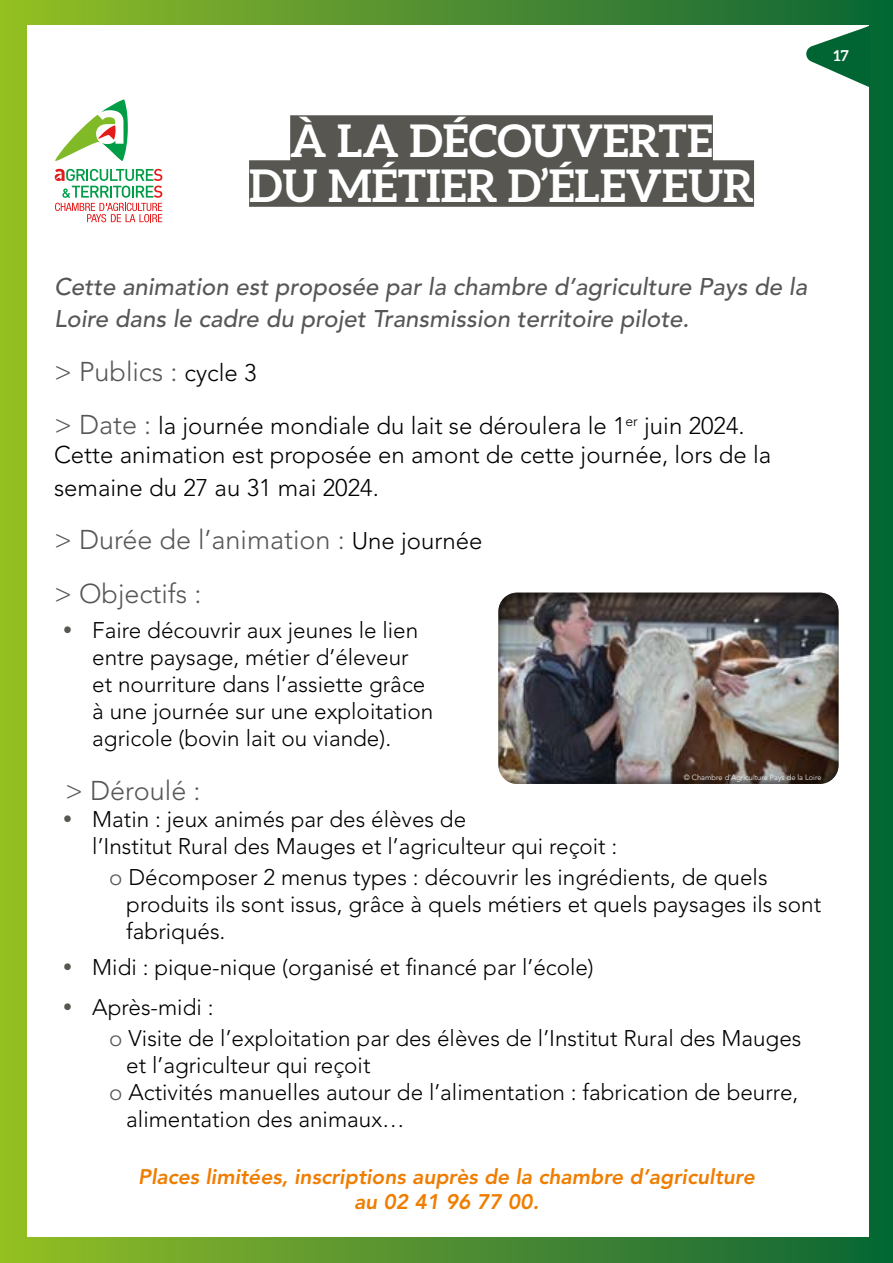
<style>
.page{position:relative;width:893px;height:1263px;background:#fff}
.page>*{position:absolute;margin:0;border:0;box-sizing:border-box;transform-origin:0 0}
.t1{font:700 45px/45px "Aleo";color:#fff;text-align:center}
.t2{font:300 27px/53.7px "Avenir LT Std";color:#575756}
.t3{font:300 24px/28.8px "Avenir LT Std";color:#000}
.t4{font:italic 500 24px/32.4px "Avenir LT Std";color:#575756}
.t5{font:300 22.5px/27px "Avenir LT Std";color:#000}
.t6{font:italic 800 21px/25.2px "Avenir LT Std";color:#ef7d00;text-align:center}
.t7{font:700 15px "Aleo";color:#fff}
.t8{font:300 7.5px "Avenir LT Std";color:#fff}
.s1{font-size:24px;color:#000}
.s2{font-size:27px;color:#575756}
.s3{color:#575756}
</style>
<div class="page">
<div style="left:0;top:0;width:893px;height:1263px;background:linear-gradient(to right,#95bc27,#0c6338)"></div>
<div style="left:27px;top:26px;width:842px;height:1211px;background:#fff"></div>
<svg style="left:806px;top:26px;width:64px;height:61px"></svg>
<div style="left:290px;top:115px;width:423px;height:47px;background:#575651"></div>
<div style="left:249px;top:160px;width:505px;height:47px;background:#575651"></div>
<svg style="left:55px;top:169px;width:107px;height:53px"></svg>
<svg style="left:55px;top:100px;width:73px;height:61px"></svg>
<div style="left:490px;top:583px;width:357px;height:201px;background:#000;opacity:.5"></div>
<h1 class="t1" style="left:249px;top:117px;width:506px">À LA DÉCOUVERTE<br>DU MÉTIER D’ÉLEVEUR</h1>
<p class="t7" style="left:833px;top:47px;width:17px">17</p>
<p class="t4" style="left:54px;top:271px;width:755px">Cette animation est proposée par la chambre d’agriculture Pays de la<br>Loire dans le cadre du projet Transmission territoire pilote.</p>
<p class="t2" style="left:54px;top:345px;width:204px">&gt; Publics : <span class="s1">cycle 3</span></p>
<p class="t3" style="left:54px;top:412px;width:719px"><span class="s2">&gt; Date :</span> la journée mondiale du lait se déroulera le 1<sup>er</sup> juin 2024.<br>Cette animation est proposée en amont de cette journée, lors de la</p>
<p class="t3" style="left:54px;top:473px;width:326px">semaine du 27 au 31 mai 2024.</p>
<p class="t2" style="left:54px;top:513px;width:430px">&gt; Durée de l’animation : <span class="s1">Une journée </span>&gt; Objectifs :</p>
<p class="t5" style="left:92px;top:617px;width:343px">Faire découvrir aux jeunes le lien entre paysage, métier d’éleveur et nourriture dans l’assiette grâce à une journée sur une exploitation agricole (bovin lait ou viande).</p>
<p class="t2" style="left:65px;top:764px;width:137px">&gt; Déroulé :</p>
<p class="t5" style="left:92px;top:806px;width:527px">Matin : jeux animés par des élèves de<br>l’Institut Rural des Mauges et l’agriculteur qui reçoit :</p>
<p class="t5" style="left:126px;top:864px;width:696px;text-indent:-17px"><span class="s3">o</span> Décomposer 2 menus types : découvrir les ingrédients, de quels produits ils sont issus, grâce à quels métiers et quels paysages ils sont fabriqués.</p>
<p class="t5" style="left:92px;top:947px;width:503px;line-height:39.8px">Midi : pique-nique (organisé et financé par l’école)<br>Après-midi :</p>
<p class="t5" style="left:109px;top:1025px;width:694px"><span class="s3">o</span> Visite de l’exploitation par des élèves de l’Institut Rural des Mauges</p>
<p class="t5" style="left:126px;top:1052px;width:246px">et l’agriculteur qui reçoit</p>
<p class="t5" style="left:109px;top:1079px;width:691px"><span class="s3">o</span> Activités manuelles autour de l’alimentation : fabrication de beurre,</p>
<p class="t5" style="left:126px;top:1106px;width:280px">alimentation des animaux…</p>
<p class="t8" style="left:684px;top:773px;width:139px">© Chambre d’Agriculture Pays de la Loire</p>
<p class="t6" style="left:138px;top:1164px;width:618px">Places limitées, inscriptions auprès de la chambre d’agriculture au 02 41 96 77 00.</p>
</div>
